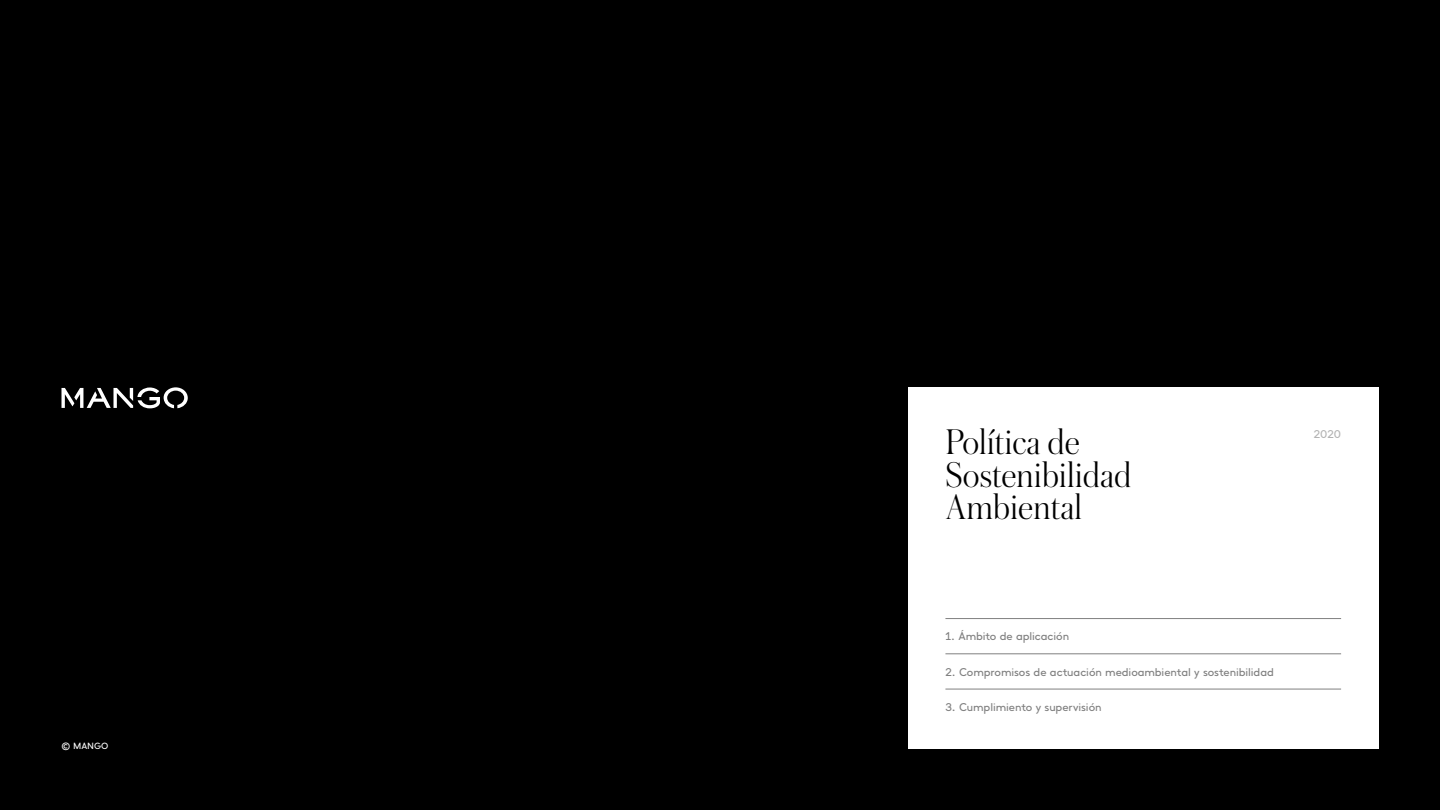
<style>
.page{position:relative;width:1440px;height:810px;background:#000}
.page>*{position:absolute;margin:0;border:0;box-sizing:border-box;transform-origin:0 0}
.t1{font:300 37.5px/32.2px "Austin";color:#000}
.t2{font:11.25px "Mango Sans";letter-spacing:-.01em;color:#808080}
.t3{font:11.25px "Mango Sans";color:#b3b3b3}
.t4{font:9px "Mango Sans";letter-spacing:-.005em;color:#fff}
</style>
<div class="page">
<div style="left:908px;top:387px;width:470px;height:361px;background:#fff"></div>
<hr style="left:945px;top:618px;width:396px;height:1px;background:#808080">
<hr style="left:945px;top:654px;width:396px;height:1px;background:#808080">
<hr style="left:945px;top:689px;width:396px;height:1px;background:#808080">
<svg style="left:62px;top:387px;width:126px;height:21px"></svg>
<p class="t4" style="left:62px;top:740px;width:48px">© MANGO</p>
<h1 class="t1" style="left:945px;top:425px;width:187px">Política de<br>Sostenibilidad<br>Ambiental</h1>
<p class="t3" style="left:1314px;top:428px;width:29px">2020</p>
<p class="t2" style="left:945px;top:630px;width:125px">1. Ámbito de aplicación</p>
<p class="t2" style="left:945px;top:665px;width:330px">2. Compromisos de actuación medioambiental y sostenibilidad</p>
<p class="t2" style="left:945px;top:701px;width:158px">3. Cumplimiento y supervisión</p>
</div>
